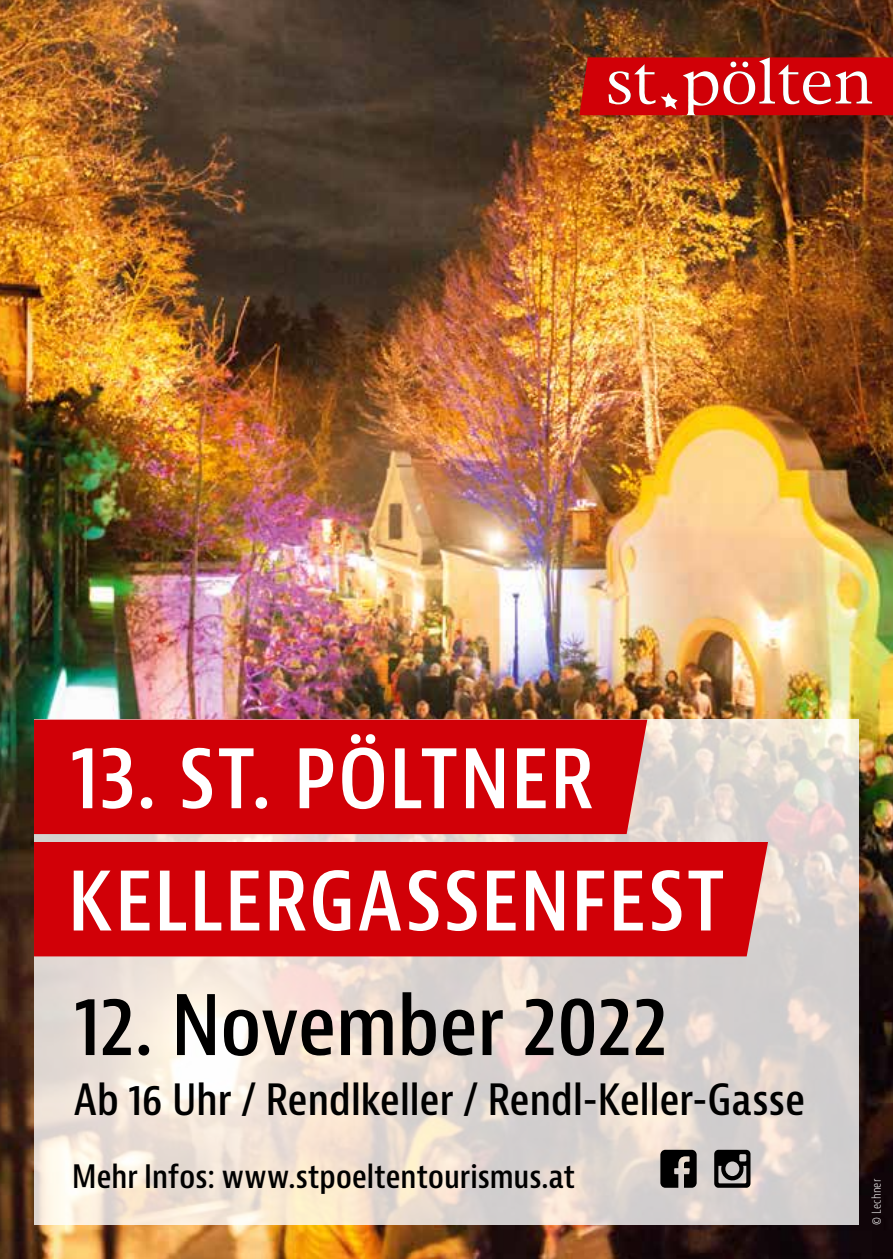
<style>
.page{position:relative;width:893px;height:1259px;background:#fff}
.page>*{position:absolute;margin:0;border:0;box-sizing:border-box;transform-origin:0 0}
.t1{font:600 condensed 87px/122.1px "Bernina Sans";letter-spacing:.01em;color:#fff}
.t2{font:600 condensed 81px "Bernina Sans";letter-spacing:-.005em;color:#000}
.t3{font:600 condensed 42px "Bernina Sans";color:#000}
.t4{font:600 condensed 31.5px "Bernina Sans";color:#000}
.t5{font:300 condensed 12px "Bernina Sans";letter-spacing:.025em;color:#fff}
</style>
<div class="page">
<img style="left:0;top:0;width:893px;height:1259px">
<svg style="left:34px;top:719px;width:825px;height:506px;background:#e5dbd3"></svg>
<div style="left:34px;top:719px;width:613px;height:115px;background:#d10007"></div>
<div style="left:34px;top:842px;width:734px;height:114px;background:#d10007"></div>
<svg style="left:660px;top:1149px;width:37px;height:38px"></svg>
<svg style="left:714px;top:1149px;width:36px;height:38px"></svg>
<svg style="left:579px;top:57px;width:314px;height:58px;background:#d42b2f"></svg>
<h1 class="t1" style="left:67px;top:718px;width:659px">13. ST. PÖLTNER<br>KELLERGASSENFEST</h1>
<h2 class="t2" style="left:74px;top:976px;width:595px">12. November 2022</h2>
<p class="t3" style="left:74px;top:1074px;width:733px">Ab 16 Uhr / Rendlkeller / Rendl-Keller-Gasse</p>
<p class="t4" style="left:72px;top:1157px;width:505px">Mehr Infos: www.stpoeltentourismus.at</p>
<p class="t5" style="left:869px;top:1225px;width:48px;rotate:-90deg">© Lechner</p>
</div>
